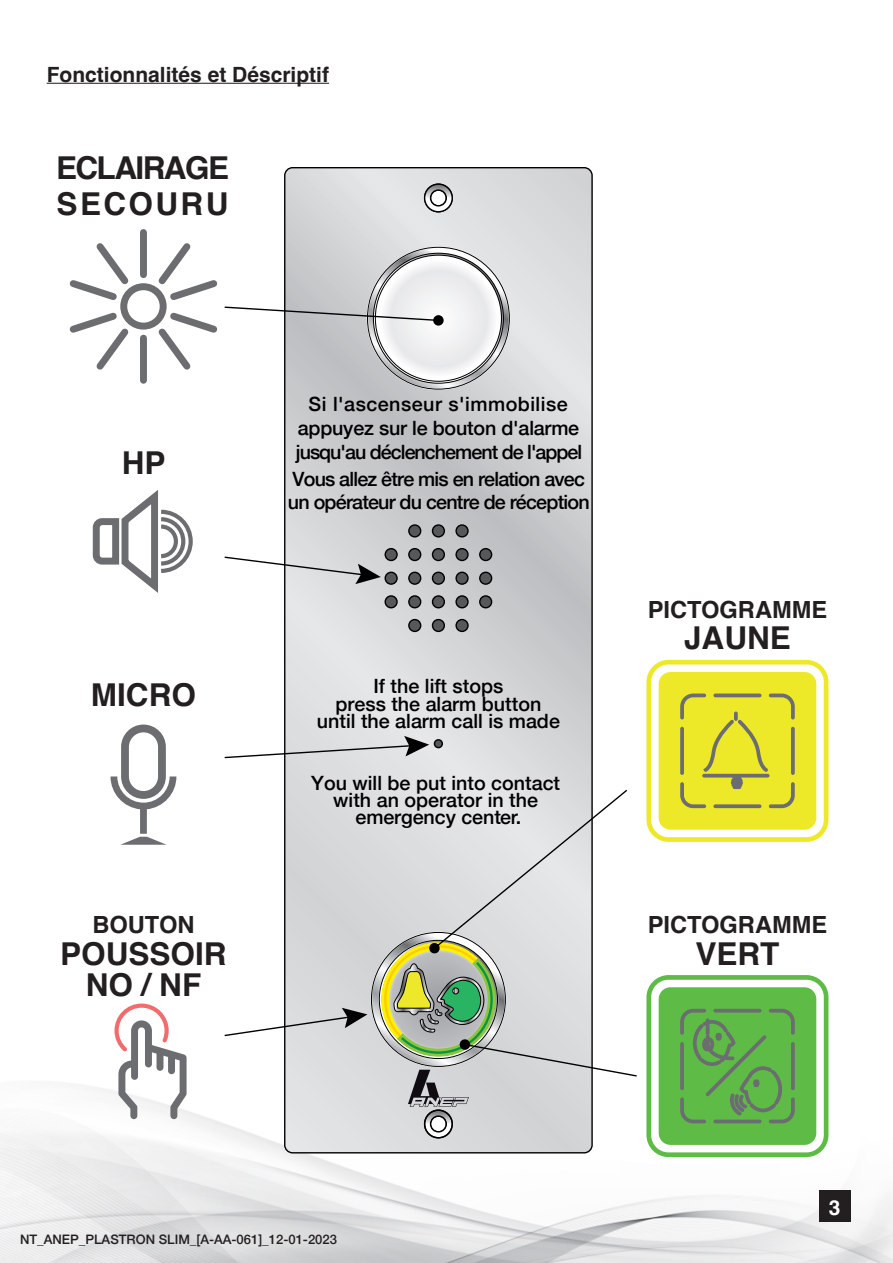
<style>
.page{position:relative;width:893px;height:1263px;background:#fff}
.page>*{position:absolute;margin:0;border:0;box-sizing:border-box;transform-origin:0 0}
.t1{font:700 31.5px/31.5px "Helvetica";color:#231f20;text-align:center}
.t2{font:700 31.5px/35.4px "Helvetica";letter-spacing:-.05em;color:#231f20}
.t3{font:700 23.7px "Helvetica";color:#231f20}
.t4{font:700 21px "Helvetica";color:#231f20}
.t5{font:700 21px "Helvetica";color:#fff}
.t6{font:500 19.65px/17.2px "Helvetica Neue";color:#000;text-align:center}
.t7{font:500 19.65px/23px "Helvetica Neue";letter-spacing:-.04em;color:#000}
.t8{font:500 13.05px "Helvetica Neue";color:#231f20}
</style>
<div class="page">
<img style="left:0;top:82px;width:893px;height:1181px">
<div style="left:819px;top:1191px;width:31px;height:31px;background:#231f20"></div>
<hr style="left:47px;top:83px;width:282px;height:1px;background:#231f20">
<svg style="left:111px;top:724px;width:65px;height:121px"></svg>
<svg style="left:646px;top:660px;width:182px;height:182px;background:#e7e450"></svg>
<svg style="left:646px;top:975px;width:182px;height:182px;background:#78be67"></svg>
<svg style="left:283px;top:166px;width:310px;height:988px;background:#cfd0d2"></svg>
<svg style="left:423px;top:183px;width:31px;height:30px"></svg>
<div style="left:432px;top:572px;width:13px;height:13px;border:1px solid #000;border-radius:50%"></div>
<div style="left:384px;top:572px;width:14px;height:13px;border:1px solid #000;border-radius:50%"></div>
<div style="left:408px;top:572px;width:13px;height:13px;border:1px solid #000;border-radius:50%"></div>
<div style="left:455px;top:572px;width:14px;height:13px;border:1px solid #000;border-radius:50%"></div>
<div style="left:479px;top:572px;width:13px;height:13px;border:1px solid #000;border-radius:50%"></div>
<div style="left:432px;top:619px;width:13px;height:13px;border:1px solid #000;border-radius:50%"></div>
<div style="left:432px;top:595px;width:13px;height:13px;border:1px solid #000;border-radius:50%"></div>
<div style="left:432px;top:548px;width:13px;height:13px;border:1px solid #000;border-radius:50%"></div>
<div style="left:432px;top:524px;width:13px;height:13px;border:1px solid #000;border-radius:50%"></div>
<div style="left:408px;top:619px;width:13px;height:13px;border:1px solid #000;border-radius:50%"></div>
<div style="left:408px;top:595px;width:13px;height:13px;border:1px solid #000;border-radius:50%"></div>
<div style="left:408px;top:548px;width:13px;height:13px;border:1px solid #000;border-radius:50%"></div>
<div style="left:384px;top:595px;width:14px;height:13px;border:1px solid #000;border-radius:50%"></div>
<div style="left:384px;top:548px;width:14px;height:13px;border:1px solid #000;border-radius:50%"></div>
<div style="left:479px;top:595px;width:13px;height:13px;border:1px solid #000;border-radius:50%"></div>
<div style="left:479px;top:548px;width:13px;height:13px;border:1px solid #000;border-radius:50%"></div>
<div style="left:408px;top:524px;width:13px;height:13px;border:1px solid #000;border-radius:50%"></div>
<div style="left:455px;top:619px;width:14px;height:13px;border:1px solid #000;border-radius:50%"></div>
<div style="left:455px;top:595px;width:14px;height:13px;border:1px solid #000;border-radius:50%"></div>
<div style="left:455px;top:548px;width:14px;height:13px;border:1px solid #000;border-radius:50%"></div>
<div style="left:455px;top:524px;width:14px;height:13px;border:1px solid #000;border-radius:50%"></div>
<svg style="left:223px;top:788px;width:415px;height:351px"></svg>
<svg style="left:223px;top:736px;width:206px;height:23px"></svg>
<svg style="left:223px;top:556px;width:158px;height:28px"></svg>
<svg style="left:89px;top:482px;width:106px;height:118px"></svg>
<svg style="left:112px;top:1001px;width:75px;height:118px"></svg>
<div style="left:140px;top:232px;width:7px;height:43px;background:#6c6d70"></div>
<svg style="left:64px;top:237px;width:71px;height:139px"></svg>
<div style="left:140px;top:338px;width:7px;height:42px;background:#6c6d70"></div>
<svg style="left:152px;top:237px;width:359px;height:154px"></svg>
<div style="left:120px;top:283px;width:47px;height:47px;border:7px solid #6c6d70;border-radius:50%"></div>
<p class="t4" style="left:47px;top:61px;width:284px">Fonctionnalités et Déscriptif</p>
<p class="t2" style="left:56px;top:151px;width:175px">ECLAIRAGE<br>SECOURU</p>
<p class="t1" style="left:122px;top:447px;width:45px">HP</p>
<p class="t1" style="left:91px;top:680px;width:107px">MICRO</p>
<p class="t3" style="left:92px;top:905px;width:104px">BOUTON</p>
<p class="t1" style="left:60px;top:938px;width:168px">POUSSOIR<br>NO / NF</p>
<p class="t6" style="left:296px;top:391px;width:288px;line-height:23.9px">Si l'ascenseur s'immobilise appuyez sur le bouton d'alarme jusqu'au déclenchement de l'appel</p>
<p class="t7" style="left:288px;top:466px;width:303px">Vous allez être mis en relation avec un opérateur du centre de réception</p>
<p class="t6" style="left:317px;top:676px;width:245px">If the lift stops<br>press the alarm button until the alarm call is made</p>
<p class="t6" style="left:311px;top:772px;width:250px">You will be put into contact with an operator in the emergency center.</p>
<p class="t3" style="left:648px;top:590px;width:181px">PICTOGRAMME</p>
<p class="t1" style="left:684px;top:623px;width:108px">JAUNE</p>
<p class="t3" style="left:648px;top:905px;width:181px">PICTOGRAMME</p>
<p class="t1" style="left:695px;top:938px;width:86px">VERT</p>
<p class="t8" style="left:20px;top:1228px;width:318px">NT_ANEP_PLASTRON SLIM_[A-AA-061]_12-01-2023</p>
<p class="t5" style="left:829px;top:1194px;width:13px">3</p>
</div>
